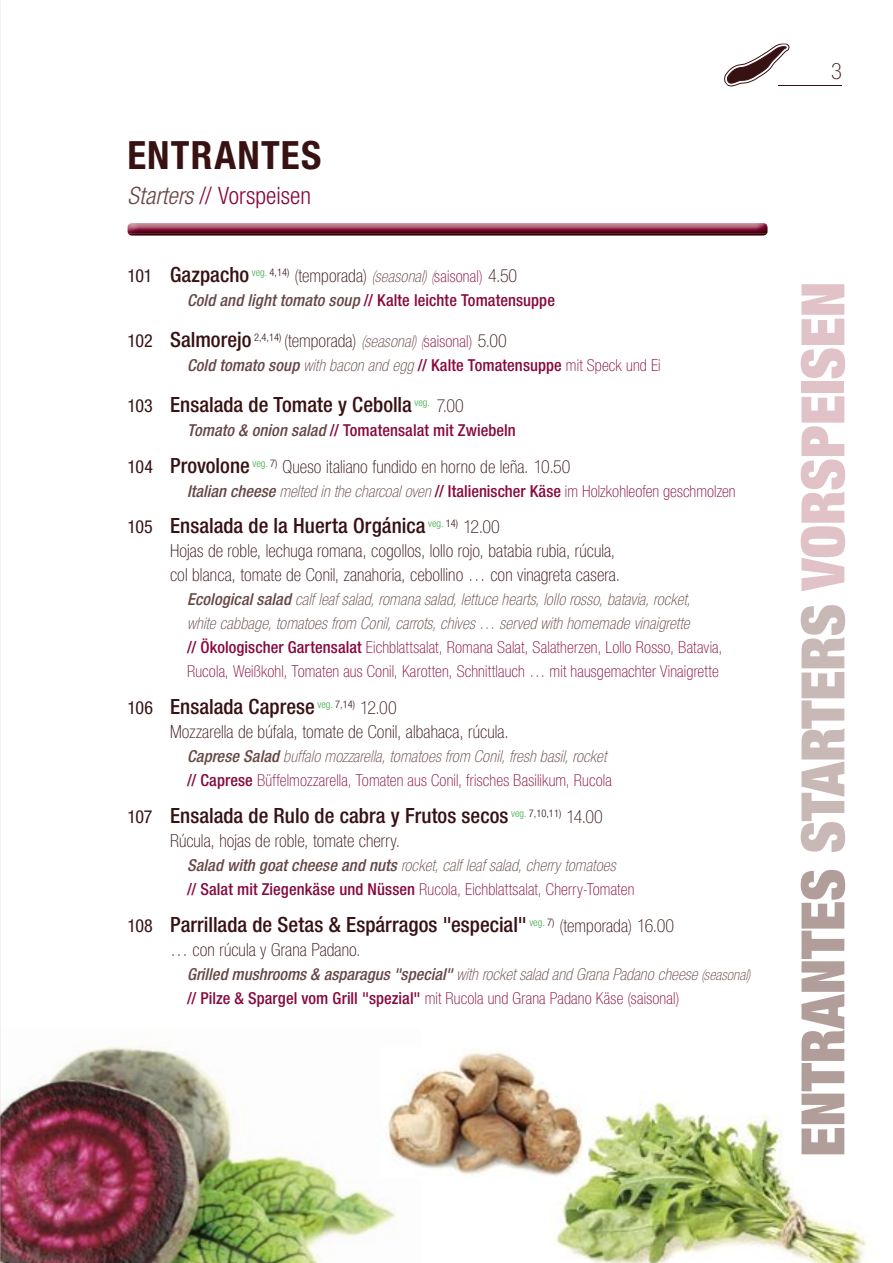
<style>
.page{position:relative;width:893px;height:1263px;background:#fff}
.page>*{position:absolute;margin:0;border:0;box-sizing:border-box;transform-origin:0 0}
.t1{font:900 expanded 60px "Helvetica Neue LT";color:#e1c2c6}
.t2{font:700 condensed 39px "Helvetica Neue LT";letter-spacing:.03em;color:#381113}
.t3{font:300 condensed 24px "Helvetica Neue LT";color:#88093f}
.t4{font:100 condensed 22.5px "Helvetica Neue LT";color:#381113}
.t5{font:500 condensed 21px "Helvetica Neue LT";color:#381113}
.t6{font:100 condensed 18px/24px "Helvetica Neue LT";letter-spacing:.005em;color:#381113}
.t7{font:100 condensed 16.5px/24px "Helvetica Neue LT";letter-spacing:.01em;color:#88093f}
.t8{font:italic 100 condensed 16.5px/24px "Helvetica Neue LT";letter-spacing:.01em;color:#664744}
.t9{font:500 condensed 16.5px "Helvetica Neue LT";letter-spacing:.005em;color:#88093f}
.s1{font-style:italic;color:#664744}
.s2{font-weight:400}
.s3{font-weight:500;font-size:21px}
.s4{font-style:italic;font-size:16.5px;color:#664744}
.s5{font-style:italic;font-size:16.5px;color:#a55368}
.s6{font-size:16.5px;color:#88093f}
.s7{font-weight:100;font-style:italic;color:#664744}
.s8{font-weight:100}
.s9{font-weight:400;font-size:18px}
.s10{font-weight:100;font-size:18px}
.s11{font-weight:500;font-style:italic;color:#664744}
.s12{font-weight:500}
.s13{font-weight:500;font-style:normal;color:#88093f}
.s14{font-style:normal;color:#88093f}
.s15{font-style:italic;font-size:15px;color:#664744}
.s16{color:#b19d9a}
.s17{color:#c8b9b6}
</style>
<div class="page">
<img style="left:0;top:1029px;width:397px;height:234px">
<img style="left:555px;top:1091px;width:322px;height:172px">
<hr style="left:778px;top:85px;width:64px;height:1px;background:#381113">
<img style="left:128px;top:223px;width:639px;height:13px">
<svg style="left:724px;top:43px;width:66px;height:44px"></svg>
<img style="left:381px;top:1047px;width:206px;height:131px">
<h2 class="t2" style="left:128px;top:132px;width:195px">ENTRANTES</h2>
<h3 class="t3" style="left:128px;top:181px;width:185px"><span class="s1">Starters</span> // Vorspeisen</h3>
<p class="t6" style="left:128px;top:263px;width:391px"><span class="s2">101</span> <span class="s3">Gazpacho</span> <sup>veg.</sup> <sup>4,14)</sup> (temporada) <span class="s4">(seasonal)</span> <span class="s5">(</span><span class="s6">saisonal)</span> 4.50</p>
<p class="t9" style="left:187px;top:290px;width:369px"><span class="s1">Cold and light tomato soup</span> // Kalte leichte Tomatensuppe</p>
<p class="t6" style="left:128px;top:328px;width:381px"><span class="s2">102</span> <span class="s3">Salmorejo</span> <sup>2,4,14)</sup> (temporada) <span class="s4">(seasonal)</span> <span class="s5">(</span><span class="s6">saisonal)</span> 5.00</p>
<p class="t9" style="left:187px;top:355px;width:475px"><span class="s1">Cold tomato soup</span> <span class="s7">with bacon and egg</span> // Kalte Tomatensuppe <span class="s8">mit Speck und Ei</span></p>
<p class="t5" style="left:128px;top:392px;width:338px"><span class="s9">103</span> Ensalada de Tomate y Cebolla <sup>veg.</sup> <span class="s10">7.00</span></p>
<p class="t9" style="left:187px;top:420px;width:330px"><span class="s1">Tomato &amp; onion salad</span> // Tomatensalat mit Zwiebeln</p>
<p class="t6" style="left:128px;top:454px;width:444px"><span class="s2">104</span> <span class="s3">Provolone</span> <sup>veg.</sup> <sup>7)</sup> Queso italiano fundido en horno de leña. 10.50</p>
<p class="t7" style="left:187px;top:479px;width:550px"><span class="s11">Italian cheese</span> <span class="s1">melted in the charcoal oven</span> <span class="s12">// Italienischer Käse</span> im Holzkohleofen geschmolzen</p>
<p class="t5" style="left:128px;top:513px;width:374px"><span class="s9">105</span> Ensalada de la Huerta Orgánica <sup>veg.</sup> <sup>14)</sup> <span class="s10">12.00</span></p>
<p class="t6" style="left:170px;top:539px;width:451px">Hojas de roble, lechuga romana, cogollos, lollo rojo, batabia rubia, rúcula, col blanca, tomate de Conil, zanahoria, cebollino … con vinagreta casera.</p>
<p class="t8" style="left:187px;top:588px;width:537px"><span class="s12">Ecological salad</span> calf leaf salad, romana salad, lettuce hearts, lollo rosso, batavia, rocket, white cabbage, tomatoes from Conil, carrots, chives … served with homemade vinaigrette<br><span class="s13">// Ökologischer Gartensalat</span> <span class="s14">Eichblattsalat, Romana Salat, Salatherzen, Lollo Rosso, Batavia, Rucola, Weißkohl, Tomaten aus Conil, Karotten, Schnittlauch … mit hausgemachter Vinaigrette</span></p>
<p class="t5" style="left:128px;top:694px;width:271px"><span class="s9">106</span> Ensalada Caprese <sup>veg.</sup> <sup>7,14)</sup> <span class="s10">12.00</span></p>
<p class="t6" style="left:170px;top:720px;width:340px">Mozzarella de búfala, tomate de Conil, albahaca, rúcula.</p>
<p class="t7" style="left:187px;top:744px;width:426px"><span class="s11">Caprese Salad</span> <span class="s1">buffalo mozzarella, tomatoes from Conil, fresh basil, rocket </span><span class="s12">// Caprese</span> Büffelmozzarella, Tomaten aus Conil, frisches Basilikum, Rucola</p>
<p class="t5" style="left:128px;top:803px;width:477px"><span class="s9">107</span> Ensalada de Rulo de cabra y Frutos secos <sup>veg.</sup> <sup>7,10,11)</sup> <span class="s10">14.00</span></p>
<p class="t6" style="left:170px;top:829px;width:232px">Rúcula, hojas de roble, tomate cherry.</p>
<p class="t7" style="left:187px;top:853px;width:449px"><span class="s11">Salad with goat cheese and nuts</span> <span class="s1">rocket, calf leaf salad, cherry tomatoes<br></span><span class="s12">// Salat mit Ziegenkäse und Nüssen</span> Rucola, Eichblattsalat, Cherry-Tomaten</p>
<p class="t5" style="left:128px;top:912px;width:548px"><span class="s9">108</span> Parrillada de Setas &amp; Espárragos "especial" <sup>veg.</sup> <sup>7)</sup> <span class="s10">(temporada) 16.00</span></p>
<p class="t6" style="left:170px;top:937px;width:192px">… con rúcula y Grana Padano.</p>
<p class="t7" style="left:187px;top:962px;width:565px"><span class="s11">Grilled mushrooms &amp; asparagus "special"</span> <span class="s1">with rocket salad and Grana Padano cheese</span> <span class="s15">(seasonal) </span><span class="s12">// Pilze &amp; Spargel vom Grill "spezial"</span> mit Rucola und Grana Padano Käse (saisonal)</p>
<h3 class="t4" style="left:831px;top:58px;width:12px">3</h3>
<h1 class="t1" style="left:785px;top:1157px;width:876px;rotate:-90deg"><span class="s16">ENTRANTES</span> <span class="s17">STARTERS</span> VORSPEISEN</h1>
</div>
